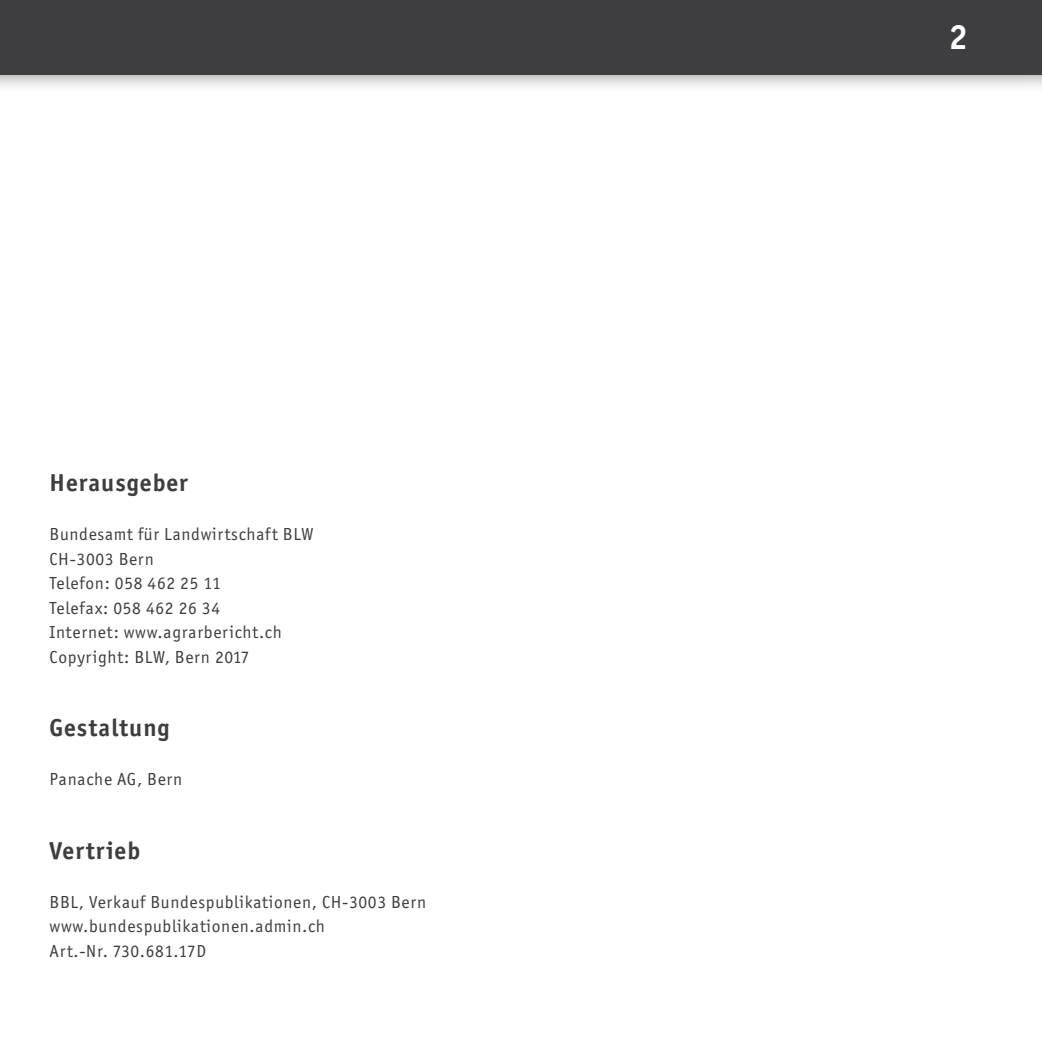
<style>
.page{position:relative;width:1042px;height:1042px;background:#fff}
.page>*{position:absolute;margin:0;border:0;box-sizing:border-box;transform-origin:0 0}
.t1{font:700 35px "Officina Sans ITC Std";color:#fff}
.t2{font:700 24.5px "Officina Sans ITC Std";letter-spacing:.04em;color:#3e3d40}
.t3{font:17.5px/24.5px "Officina Sans ITC Std";letter-spacing:.04em;color:#3e3d40}
</style>
<div class="page">
<div style="left:0;top:0;width:1042px;height:94px;background:#000;opacity:.5"></div>
<div style="left:0;top:0;width:1042px;height:74px;background:#3e3d40"></div>
<h2 class="t2" style="left:50px;top:467px;width:140px">Herausgeber</h2>
<p class="t3" style="left:50px;top:522px;width:265px">Bundesamt für Landwirtschaft BLW<br>CH-3003 Bern<br>Telefon: 058 462 25 11<br>Telefax: 058 462 26 34<br>Internet: www.agrarbericht.ch<br>Copyright: BLW, Bern 2017</p>
<h2 class="t2" style="left:50px;top:712px;width:122px">Gestaltung</h2>
<p class="t3" style="left:50px;top:767px;width:134px">Panache AG, Bern</p>
<h2 class="t2" style="left:50px;top:835px;width:92px">Vertrieb</h2>
<p class="t3" style="left:50px;top:889px;width:378px">BBL, Verkauf Bundespublikationen, CH-3003 Bern www.bundespublikationen.admin.ch<br>Art.-Nr. 730.681.17D</p>
<h1 class="t1" style="left:949px;top:16px;width:20px">2</h1>
</div>
